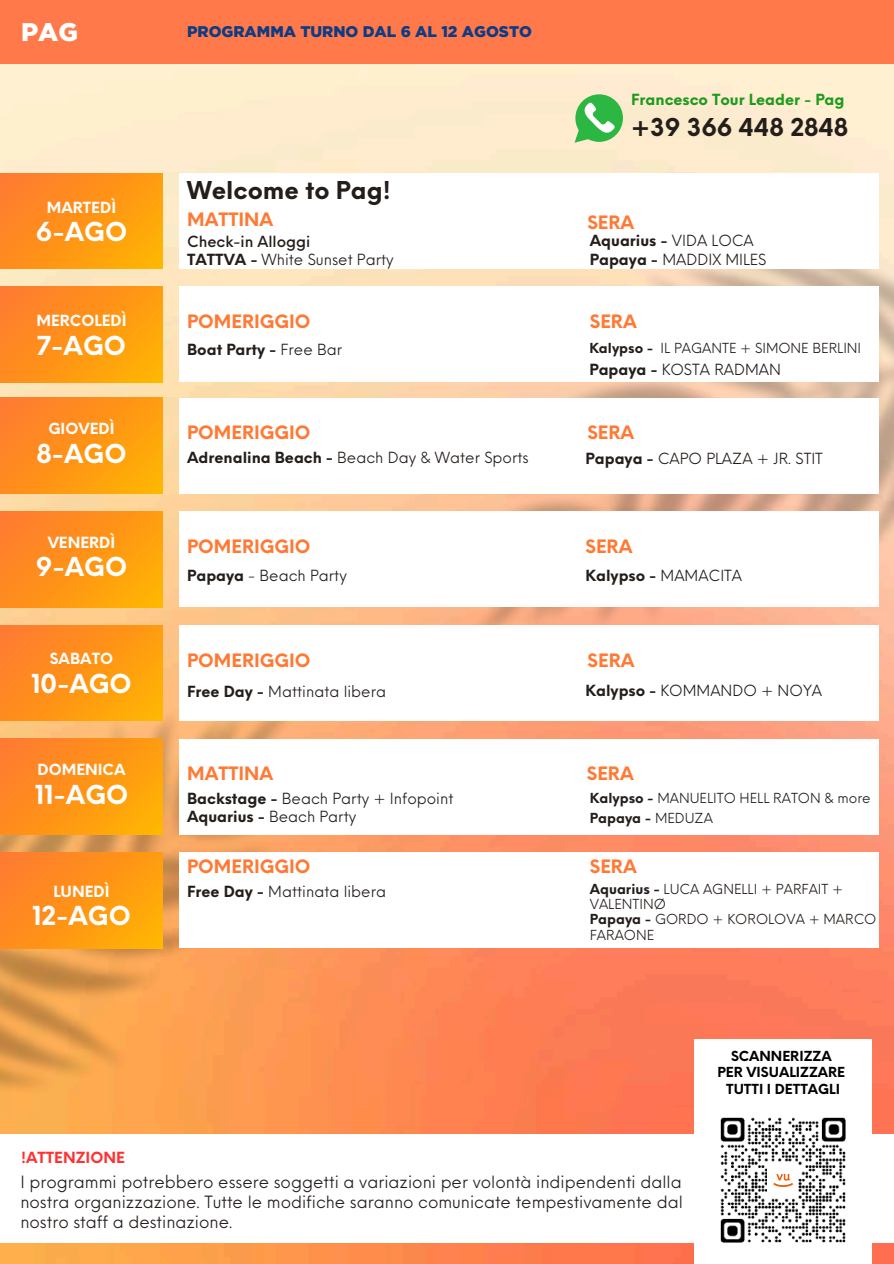
<style>
.page{position:relative;width:894px;height:1264px;background:#fff}
.page>*{position:absolute;margin:0;border:0;box-sizing:border-box;transform-origin:0 0}
.t1{font:700 25.5px "Neue Einstellung";color:#fff}
.t2{font:900 25.5px "Gotham";color:#fff}
.t3{font:700 24px "Neue Einstellung";color:#241e1b}
.t4{font:700 18px "Neue Einstellung";color:#ff7934}
.t5{font:16.5px/20.2px "Neue Einstellung";color:#241e1b;text-align:justify}
.t6{font:900 15.45px "Gotham";color:#0e3b82}
.t7{font:15px/18.3px "Neue Einstellung";color:#241e1b}
.t8{font:700 15px "Neue Einstellung";color:#fff}
.t9{font:700 15px "Neue Einstellung";color:#241e1b}
.t10{font:700 15px "Neue Einstellung";color:#1c9b1c}
.t11{font:500 15px "Neue Einstellung";color:#241e1b}
.t12{font:700 15px "Neue Einstellung";color:#ff3131}
.t13{font:13.5px/15.6px "Neue Einstellung";color:#241e1b}
.t14{font:700 13.5px/16.8px "Neue Einstellung";color:#000;text-align:center}
.s1{font-weight:700}
.s2{font-weight:400}
</style>
<div class="page">
<img style="left:0;top:64px;width:893px;height:1199px">
<img style="left:437px;top:173px;width:456px;height:601px">
<img style="left:0;top:565px;width:332px;height:569px">
<div style="left:0;top:0;width:893px;height:64px;background:#ff794a"></div>
<div style="left:180px;top:173px;width:698px;height:96px;background:#fff"></div>
<div style="left:180px;top:286px;width:698px;height:96px;background:#fff"></div>
<div style="left:180px;top:397px;width:698px;height:96px;background:#fff"></div>
<div style="left:180px;top:511px;width:698px;height:96px;background:#fff"></div>
<div style="left:180px;top:625px;width:698px;height:95px;background:#fff"></div>
<div style="left:180px;top:738px;width:698px;height:96px;background:#fff"></div>
<div style="left:180px;top:852px;width:698px;height:96px;background:#fff"></div>
<div style="left:0;top:173px;width:163px;height:96px;background:linear-gradient(to right,#ff8128,#ffa907)"></div>
<div style="left:0;top:286px;width:163px;height:96px;background:linear-gradient(to right,#ff8128,#ffa907)"></div>
<div style="left:0;top:397px;width:163px;height:96px;background:linear-gradient(to right,#ff8128,#ffa907)"></div>
<div style="left:0;top:511px;width:163px;height:96px;background:linear-gradient(to right,#ff8128,#ffa907)"></div>
<div style="left:0;top:625px;width:163px;height:95px;background:linear-gradient(to right,#ff8028,#ffa907)"></div>
<div style="left:0;top:738px;width:163px;height:96px;background:linear-gradient(to right,#ff8128,#ffa907)"></div>
<div style="left:0;top:852px;width:163px;height:96px;background:linear-gradient(to right,#ff8128,#ffa907)"></div>
<div style="left:0;top:1134px;width:893px;height:109px;background:#fff"></div>
<div style="left:694px;top:1039px;width:177px;height:224px;background:#fff"></div>
<svg style="left:574px;top:94px;width:48px;height:49px;background:#75cb79"></svg>
<img style="left:720px;top:1117px;width:126px;height:126px">
<div style="left:766px;top:1163px;width:31px;height:34px;background:#fff"></div>
<div style="left:769px;top:1166px;width:27px;height:27px;border:1px solid #fff;border-radius:50%"></div>
<svg style="left:773px;top:1173px;width:19px;height:13px"></svg>
<h1 class="t2" style="left:21px;top:18px;width:59px">PAG</h1>
<p class="t6" style="left:187px;top:22px;width:346px">PROGRAMMA TURNO DAL 6 AL 12 AGOSTO</p>
<p class="t8" style="left:47px;top:193px;width:71px">MARTEDÌ</p>
<h1 class="t1" style="left:36px;top:208px;width:93px">6-AGO</h1>
<p class="t8" style="left:36px;top:307px;width:91px">MERCOLEDÌ</p>
<h2 class="t3" style="left:187px;top:168px;width:205px">Welcome to Pag!</h2>
<p class="t11" style="left:187px;top:228px;width:125px">Check-in Alloggi</p>
<p class="t4" style="left:187px;top:203px;width:87px">MATTINA</p>
<p class="t7" style="left:187px;top:249px;width:208px"><span class="s1">TATTVA -</span> White Sunset Party</p>
<p class="t4" style="left:187px;top:305px;width:125px">POMERIGGIO</p>
<p class="t10" style="left:631px;top:86px;width:215px">Francesco Tour Leader - Pag</p>
<h2 class="t3" style="left:631px;top:105px;width:219px">+39 366 448 2848</h2>
<p class="t4" style="left:587px;top:206px;width:48px">SERA</p>
<p class="t7" style="left:589px;top:230px;width:178px"><span class="s1">Aquarius -</span> VIDA LOCA<br><span class="s1">Papaya -</span> MADDIX MILES</p>
<p class="t4" style="left:589px;top:305px;width:48px">SERA</p>
<h1 class="t1" style="left:37px;top:322px;width:90px">7-AGO</h1>
<p class="t8" style="left:48px;top:415px;width:68px">GIOVEDÌ</p>
<h1 class="t1" style="left:36px;top:430px;width:92px">8-AGO</h1>
<p class="t8" style="left:48px;top:528px;width:69px">VENERDÌ</p>
<h1 class="t1" style="left:36px;top:544px;width:93px">9-AGO</h1>
<p class="t8" style="left:50px;top:645px;width:65px">SABATO</p>
<h1 class="t1" style="left:31px;top:660px;width:102px">10-AGO</h1>
<p class="t8" style="left:37px;top:756px;width:89px">DOMENICA</p>
<h1 class="t1" style="left:35px;top:771px;width:95px">11-AGO</h1>
<p class="t8" style="left:53px;top:877px;width:58px">LUNEDÌ</p>
<h1 class="t1" style="left:32px;top:892px;width:100px">12-AGO</h1>
<p class="t12" style="left:21px;top:1143px;width:105px">!ATTENZIONE</p>
<p class="t9" style="left:187px;top:335px;width:157px">Boat Party - <span class="s2">Free Bar</span></p>
<p class="t13" style="left:589px;top:339px;width:273px"><span class="s1">Kalypso -</span> IL PAGANTE + SIMONE BERLINI</p>
<p class="t7" style="left:589px;top:359px;width:193px"><span class="s1">Papaya -</span> KOSTA RADMAN</p>
<p class="t4" style="left:187px;top:416px;width:125px">POMERIGGIO</p>
<p class="t4" style="left:587px;top:416px;width:48px">SERA</p>
<p class="t7" style="left:187px;top:447px;width:343px"><span class="s1">Adrenalina Beach -</span> Beach Day &amp; Water Sports</p>
<p class="t7" style="left:585px;top:447px;width:239px"><span class="s1">Papaya -</span> CAPO PLAZA + JR. STIT</p>
<p class="t4" style="left:187px;top:530px;width:125px">POMERIGGIO</p>
<p class="t4" style="left:585px;top:530px;width:48px">SERA</p>
<p class="t7" style="left:187px;top:565px;width:161px"><span class="s1">Papaya</span> - Beach Party</p>
<p class="t9" style="left:585px;top:562px;width:158px">Kalypso - <span class="s2">MAMACITA</span></p>
<p class="t4" style="left:187px;top:644px;width:125px">POMERIGGIO</p>
<p class="t4" style="left:587px;top:644px;width:48px">SERA</p>
<p class="t7" style="left:187px;top:680px;width:200px"><span class="s1">Free Day -</span> Mattinata libera</p>
<p class="t7" style="left:585px;top:680px;width:238px"><span class="s1">Kalypso -</span> KOMMANDO + NOYA</p>
<p class="t4" style="left:187px;top:757px;width:87px">MATTINA</p>
<p class="t4" style="left:586px;top:757px;width:48px">SERA</p>
<p class="t7" style="left:187px;top:788px;width:268px"><span class="s1">Backstage -</span> Beach Party + Infopoint<br><span class="s1">Aquarius -</span> Beach Party</p>
<p class="t13" style="left:589px;top:786px;width:282px;line-height:20.4px"><span class="s1">Kalypso -</span> MANUELITO HELL RATON &amp; more<br><span class="s1">Papaya -</span> MEDUZA</p>
<p class="t4" style="left:187px;top:850px;width:125px">POMERIGGIO</p>
<p class="t7" style="left:187px;top:880px;width:200px"><span class="s1">Free Day -</span> Mattinata libera</p>
<p class="t4" style="left:589px;top:850px;width:48px">SERA</p>
<p class="t13" style="left:589px;top:879px;width:288px"><span class="s1">Aquarius -</span> LUCA AGNELLI + PARFAIT +<br>VALENTINØ<br><span class="s1">Papaya -</span> GORDO + KOROLOVA + MARCO<br>FARAONE</p>
<p class="t14" style="left:717px;top:1046px;width:129px">SCANNERIZZA<br>PER VISUALIZZARE<br>TUTTI I DETTAGLI</p>
<p class="t5" style="left:20px;top:1169px;width:663px">I programmi potrebbero essere soggetti a variazioni per volontà indipendenti dalla nostra organizzazione. Tutte le modifiche saranno comunicate tempestivamente dal nostro staff a destinazione.</p>
</div>
